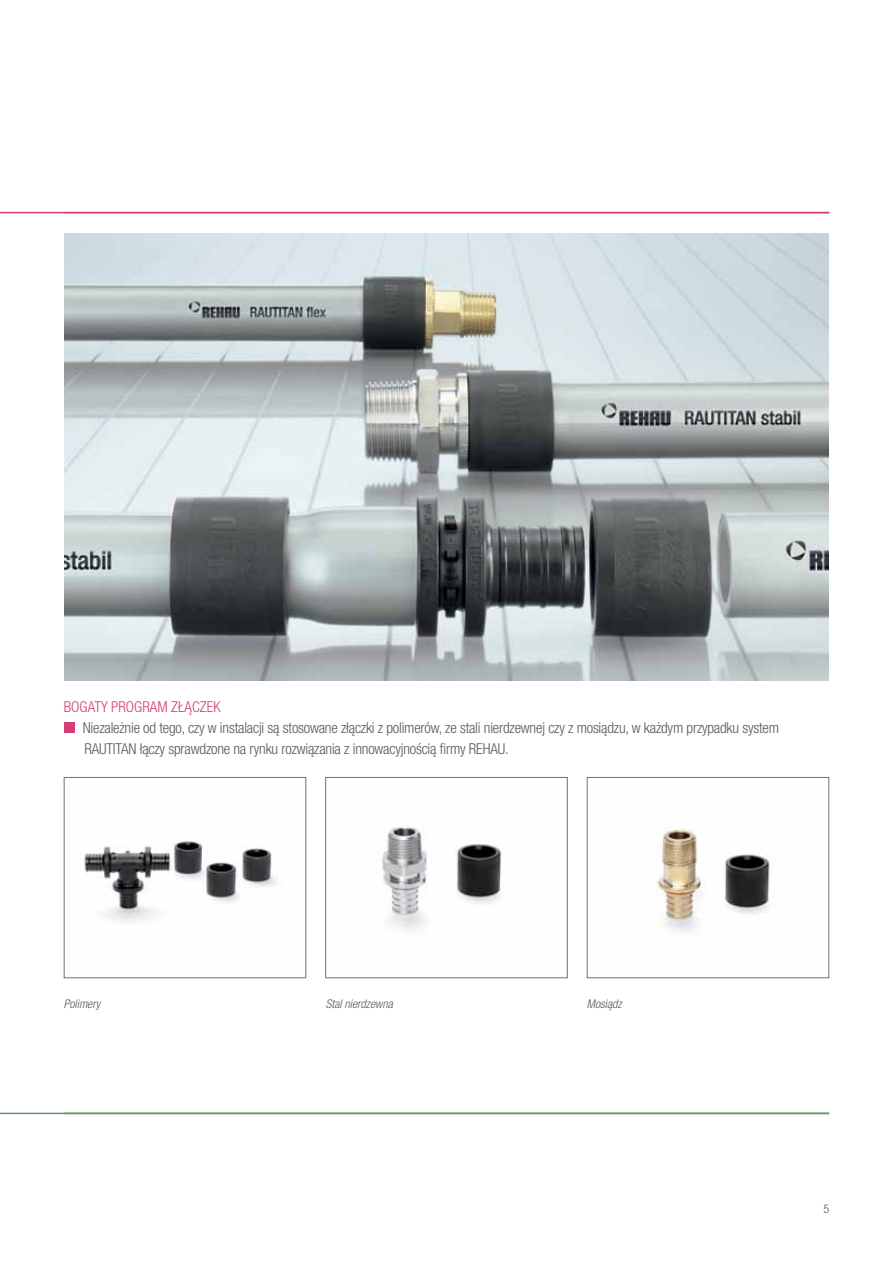
<style>
.page{position:relative;width:893px;height:1263px;background:#fff}
.page>*{position:absolute;margin:0;border:0;box-sizing:border-box;transform-origin:0 0}
.t1{font:300 condensed 15px/21px "Helvetica Neue LT Com";letter-spacing:-.01em;color:#58595b}
.t2{font:300 condensed 15px "Helvetica Neue LT Com";color:#d13f76}
.t3{font:italic 300 condensed 12px "Helvetica Neue LT Com";color:#58595b}
.t4{font:300 condensed 12px "Helvetica Neue LT Com";color:#58595b}
</style>
<div class="page">
<img style="left:64px;top:234px;width:764px;height:446px">
<div style="left:64px;top:722px;width:10px;height:11px;background:#d13f76"></div>
<img style="left:84px;top:841px;width:193px;height:81px">
<div style="left:64px;top:777px;width:242px;height:201px;border:1px solid #717275"></div>
<img style="left:382px;top:827px;width:120px;height:104px">
<div style="left:325px;top:777px;width:243px;height:201px;border:1px solid #717275"></div>
<img style="left:656px;top:827px;width:114px;height:105px">
<div style="left:587px;top:777px;width:242px;height:201px;border:1px solid #717275"></div>
<hr style="left:0;top:212px;width:829px;height:1px;background:#d13f76">
<hr style="left:0;top:1113px;width:829px;height:1px;background:#699667">
<p class="t2" style="left:64px;top:698px;width:16px">Bogaty</p>
<p class="t2" style="left:111px;top:698px;width:9px">program</p>
<p class="t2" style="left:171px;top:698px;width:51px">złącze k</p>
<p class="t1" style="left:83px;top:717px;width:698px">Niezależnie od tego, czy w instalacji są stosowane złączki z polimerów, ze stali nierdzewnej czy z mosiądzu, w każdym przypadku system<br>RAUTITAN łączy sprawdzone na rynku rozwiązania z innowacyjnością firmy REHAU.</p>
<p class="t3" style="left:64px;top:997px;width:38px">Polimery</p>
<p class="t3" style="left:326px;top:997px;width:69px">Stal nierdzewna</p>
<p class="t3" style="left:587px;top:997px;width:36px">Mosiądz</p>
<p class="t4" style="left:823px;top:1201px;width:7px">5</p>
</div>
